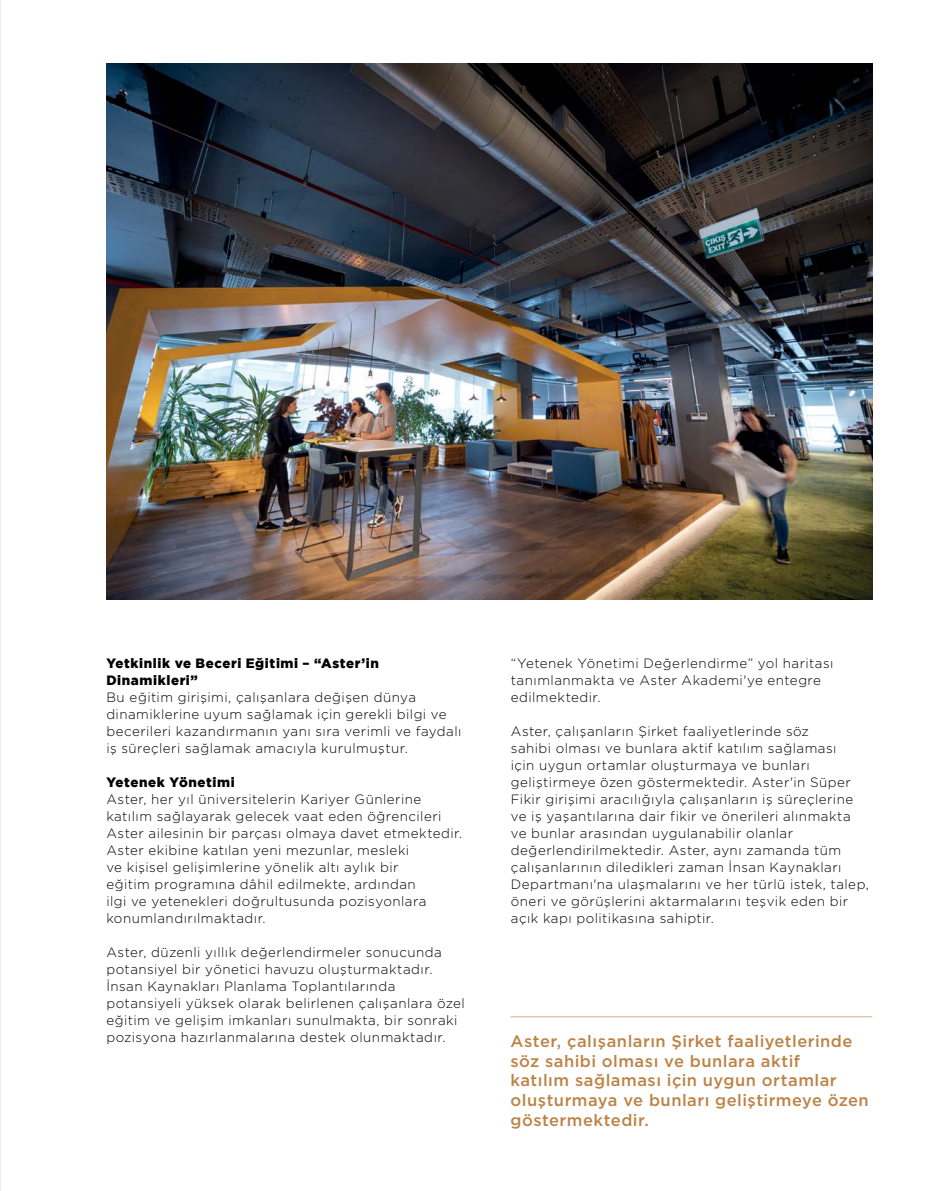
<style>
.page{position:relative;width:936px;height:1191px;background:#fff}
.page>*{position:absolute;margin:0;border:0;box-sizing:border-box;transform-origin:0 0}
.t1{font:500 16.5px/19.8px "Gotham";letter-spacing:.03em;color:#bd8346}
.t2{font:300 13.5px/17px "Gotham";letter-spacing:.035em;color:#000}
.t3{font:900 13.5px/17px "Gotham";letter-spacing:.045em;color:#000}
</style>
<div class="page">
<hr style="left:0;top:0;width:1px;height:1191px;background:#e6e7e8">
<img style="left:106px;top:64px;width:766px;height:536px">
<hr style="left:510px;top:1016px;width:362px;height:1px;background:#d7ae82">
<p class="t3" style="left:106px;top:654px;width:274px">Yetkinlik ve Beceri Eğitimi – “Aster’in<br>Dinamikleri”</p>
<p class="t2" style="left:106px;top:688px;width:356px">Bu eğitim girişimi, çalışanlara değişen dünya dinamiklerine uyum sağlamak için gerekli bilgi ve becerileri kazandırmanın yanı sıra verimli ve faydalı iş süreçleri sağlamak amacıyla kurulmuştur.</p>
<p class="t3" style="left:106px;top:773px;width:130px">Yetenek Yönetimi</p>
<p class="t2" style="left:106px;top:790px;width:357px">Aster, her yıl üniversitelerin Kariyer Günlerine katılım sağlayarak gelecek vaat eden öğrencileri Aster ailesinin bir parçası olmaya davet etmektedir.<br>Aster ekibine katılan yeni mezunlar, mesleki<br>ve kişisel gelişimlerine yönelik altı aylık bir<br>eğitim programına dâhil edilmekte, ardından<br>ilgi ve yetenekleri doğrultusunda pozisyonlara konumlandırılmaktadır.</p>
<p class="t2" style="left:106px;top:943px;width:360px">Aster, düzenli yıllık değerlendirmeler sonucunda potansiyel bir yönetici havuzu oluşturmaktadır.<br>İnsan Kaynakları Planlama Toplantılarında potansiyeli yüksek olarak belirlenen çalışanlara özel eğitim ve gelişim imkanları sunulmakta, bir sonraki pozisyona hazırlanmalarına destek olunmaktadır.</p>
<p class="t2" style="left:511px;top:654px;width:324px">“Yetenek Yönetimi Değerlendirme” yol haritası tanımlanmakta ve Aster Akademi'ye entegre edilmektedir.</p>
<p class="t2" style="left:511px;top:722px;width:359px">Aster, çalışanların Şirket faaliyetlerinde söz<br>sahibi olması ve bunlara aktif katılım sağlaması<br>için uygun ortamlar oluşturmaya ve bunları geliştirmeye özen göstermektedir. Aster'in Süper Fikir girişimi aracılığıyla çalışanların iş süreçlerine ve iş yaşantılarına dair fikir ve önerileri alınmakta ve bunlar arasından uygulanabilir olanlar değerlendirilmektedir. Aster, aynı zamanda tüm çalışanlarının diledikleri zaman İnsan Kaynakları Departmanı'na ulaşmalarını ve her türlü istek, talep, öneri ve görüşlerini aktarmalarını teşvik eden bir açık kapı politikasına sahiptir.</p>
<p class="t1" style="left:510px;top:1030px;width:360px">Aster, çalışanların Şirket faaliyetlerinde söz sahibi olması ve bunlara aktif<br>katılım sağlaması için uygun ortamlar oluşturmaya ve bunları geliştirmeye özen göstermektedir.</p>
</div>
